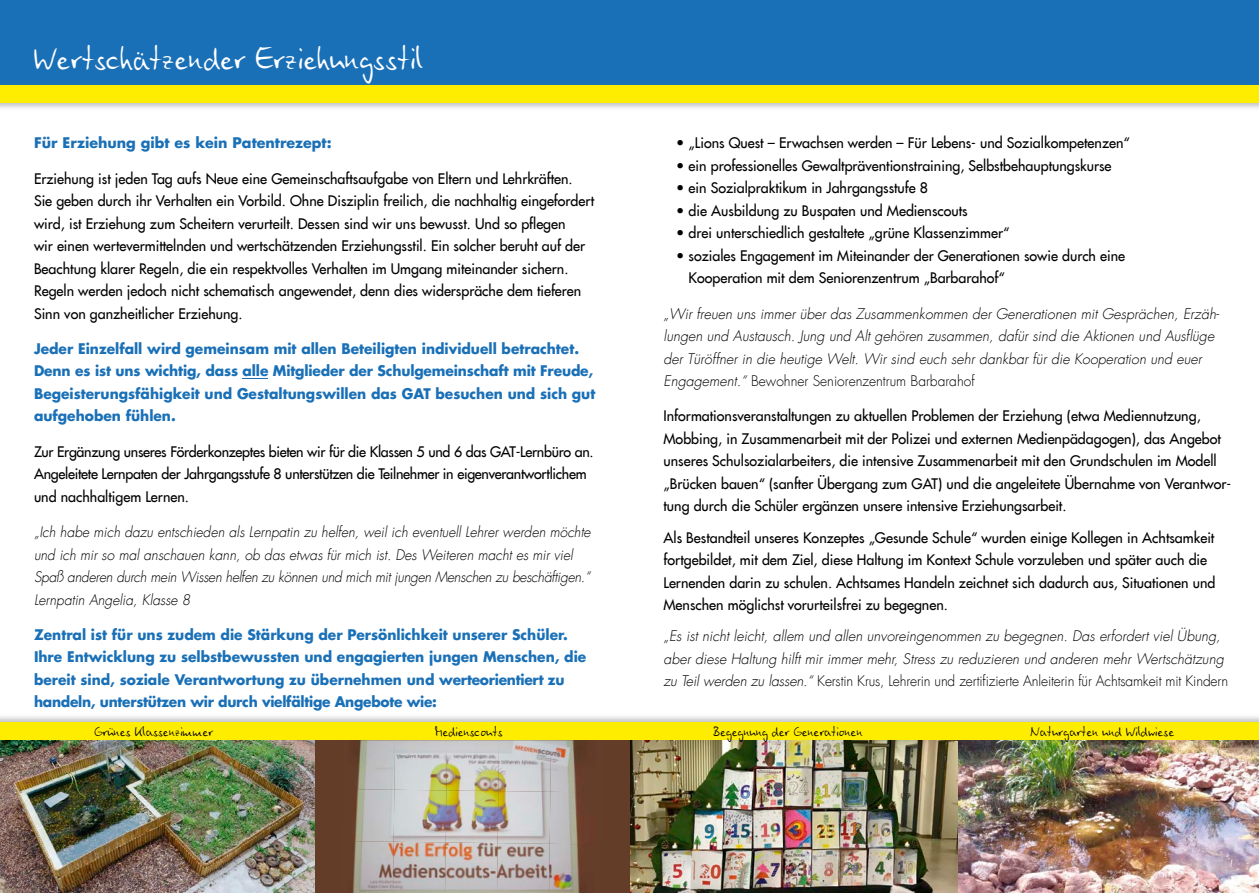
<style>
.page{position:relative;width:1259px;height:893px;background:#fff}
.page>*{position:absolute;margin:0;border:0;box-sizing:border-box;transform-origin:0 0}
.t1{font:36px "Ego LT";color:#fff}
.t2{font:15px "Ego LT";color:#000}
.t3{font:14.25px/22.5px "Futura LT";color:#000}
.t4{font:italic 300 14.25px/22.5px "Futura LT";color:#000}
.t5{font:700 14.25px/22.5px "Futura LT";color:#1a70b7}
.t6{font:14.25px/22.5px "Futura LT";letter-spacing:-.02em;color:#000}
.s1{font-style:normal}
</style>
<div class="page">
<img style="left:957px;top:741px;width:302px;height:152px">
<img style="left:0;top:741px;width:315px;height:152px">
<svg style="left:243px;top:378px;width:25px;height:1px"></svg>
<div style="left:0;top:0;width:1259px;height:85px;background:#1a70b7"></div>
<img style="left:0;top:102px;width:1259px;height:6px">
<div style="left:0;top:85px;width:1259px;height:17px;background:#ffed00"></div>
<img style="left:629px;top:741px;width:328px;height:152px">
<div style="left:315px;top:737px;width:314px;height:156px;background:#643d28"></div>
<img style="left:355px;top:741px;width:230px;height:50px">
<img style="left:353px;top:789px;width:145px;height:52px">
<img style="left:497px;top:791px;width:83px;height:102px">
<img style="left:353px;top:841px;width:145px;height:52px">
<img style="left:0;top:716px;width:1259px;height:25px">
<img style="left:957px;top:740px;width:302px;height:1px">
<img style="left:315px;top:740px;width:642px;height:1px">
<div style="left:0;top:723px;width:1259px;height:17px;background:#ffed00"></div>
<h1 class="t1" style="left:34px;top:35px;width:391px">Wertschätzender Erziehungsstil</h1>
<p class="t5" style="left:34px;top:132px;width:299px">Für Erziehung gibt es kein Patentrezept:</p>
<p class="t3" style="left:34px;top:167px;width:561px">Erziehung ist jeden Tag aufs Neue eine Gemeinschaftsaufgabe von Eltern und Lehrkräften.<br>Sie geben durch ihr Verhalten ein Vorbild. Ohne Disziplin freilich, die nachhaltig eingefordert wird, ist Erziehung zum Scheitern verurteilt. Dessen sind wir uns bewusst. Und so pflegen<br>wir einen wertevermittelnden und wertschätzenden Erziehungsstil. Ein solcher beruht auf der Beachtung klarer Regeln, die ein respektvolles Verhalten im Umgang miteinander sichern.<br>Regeln werden jedoch nicht schematisch angewendet, denn dies widerspräche dem tieferen Sinn von ganzheitlicher Erziehung.</p>
<p class="t5" style="left:34px;top:337px;width:563px">Jeder Einzelfall wird gemeinsam mit allen Beteiligten individuell betrachtet.<br>Denn es ist uns wichtig, dass alle Mitglieder der Schulgemeinschaft mit Freude, Begeisterungsfähigkeit und Gestaltungswillen das GAT besuchen und sich gut aufgehoben fühlen.</p>
<p class="t6" style="left:34px;top:440px;width:561px">Zur Ergänzung unseres Förderkonzeptes bieten wir für die Klassen 5 und 6 das GAT-Lernbüro an.<br>Angeleitete Lernpaten der Jahrgangsstufe 8 unterstützen die Teilnehmer in eigenverantwortlichem und nachhaltigem Lernen.</p>
<p class="t4" style="left:34px;top:521px;width:558px">„Ich habe mich dazu entschieden als Lernpatin zu helfen, weil ich eventuell Lehrer werden möchte und ich mir so mal anschauen kann, ob das etwas für mich ist. Des Weiteren macht es mir viel Spaß anderen durch mein Wissen helfen zu können und mich mit jungen Menschen zu beschäftigen.“ Lernpatin Angelia, Klasse 8</p>
<p class="t5" style="left:34px;top:623px;width:554px">Zentral ist für uns zudem die Stärkung der Persönlichkeit unserer Schüler.<br>Ihre Entwicklung zu selbstbewussten und engagierten jungen Menschen, die bereit sind, soziale Verantwortung zu übernehmen und werteorientiert zu handeln, unterstützen wir durch vielfältige Angebote wie:</p>
<p class="t3" style="left:676px;top:132px;width:455px">• „Lions Quest – Erwachsen werden – Für Lebens- und Sozialkompetenzen“</p>
<p class="t3" style="left:676px;top:154px;width:437px">• ein professionelles Gewaltpräventionstraining, Selbstbehauptungskurse</p>
<p class="t3" style="left:676px;top:177px;width:253px">• ein Sozialpraktikum in Jahrgangsstufe 8</p>
<p class="t3" style="left:676px;top:199px;width:293px">• die Ausbildung zu Buspaten und Medienscouts</p>
<p class="t3" style="left:676px;top:222px;width:334px">• drei unterschiedlich gestaltete „grüne Klassenzimmer“</p>
<p class="t3" style="left:688px;top:244px;width:438px;text-indent:-12px">• soziales Engagement im Miteinander der Generationen sowie durch eine<br>Kooperation mit dem Seniorenzentrum „Barbarahof“</p>
<p class="t4" style="left:663px;top:303px;width:557px">„Wir freuen uns immer über das Zusammenkommen der Generationen mit Gesprächen, Erzäh&shy;lungen und Austausch. Jung und Alt gehören zusammen, dafür sind die Aktionen und Ausflüge der Türöffner in die heutige Welt. Wir sind euch sehr dankbar für die Kooperation und euer Engagement.“ <span class="s1">Bewohner Seniorenzentrum Barbarahof</span></p>
<p class="t3" style="left:663px;top:405px;width:569px">Informationsveranstaltungen zu aktuellen Problemen der Erziehung (etwa Mediennutzung, Mobbing, in Zusammenarbeit mit der Polizei und externen Medienpädagogen), das Angebot unseres Schulsozialarbeiters, die intensive Zusammenarbeit mit den Grundschulen im Modell „Brücken bauen“ (sanfter Übergang zum GAT) und die angeleitete Übernahme von Verantwor&shy;tung durch die Schüler ergänzen unsere intensive Erziehungsarbeit.</p>
<p class="t3" style="left:663px;top:526px;width:553px">Als Bestandteil unseres Konzeptes „Gesunde Schule“ wurden einige Kollegen in Achtsamkeit fortgebildet, mit dem Ziel, diese Haltung im Kontext Schule vorzuleben und später auch die Lernenden darin zu schulen. Achtsames Handeln zeichnet sich dadurch aus, Situationen und Menschen möglichst vorurteilsfrei zu begegnen.</p>
<p class="t4" style="left:663px;top:625px;width:566px">„Es ist nicht leicht, allem und allen unvoreingenommen zu begegnen. Das erfordert viel Übung, aber diese Haltung hilft mir immer mehr, Stress zu reduzieren und anderen mehr Wertschätzung zu Teil werden zu lassen.“ <span class="s1">Kerstin Krus, Lehrerin und zertifizierte Anleiterin für Achtsamkeit mit Kindern</span></p>
<p class="t2" style="left:95px;top:722px;width:120px">Grünes Klassenzimmer</p>
<p class="t2" style="left:435px;top:722px;width:69px">Medienscouts</p>
<p class="t2" style="left:713px;top:722px;width:151px">Begegnung der Generationen</p>
<p class="t2" style="left:1030px;top:722px;width:145px">Naturgarten und Wildwiese</p>
</div>
